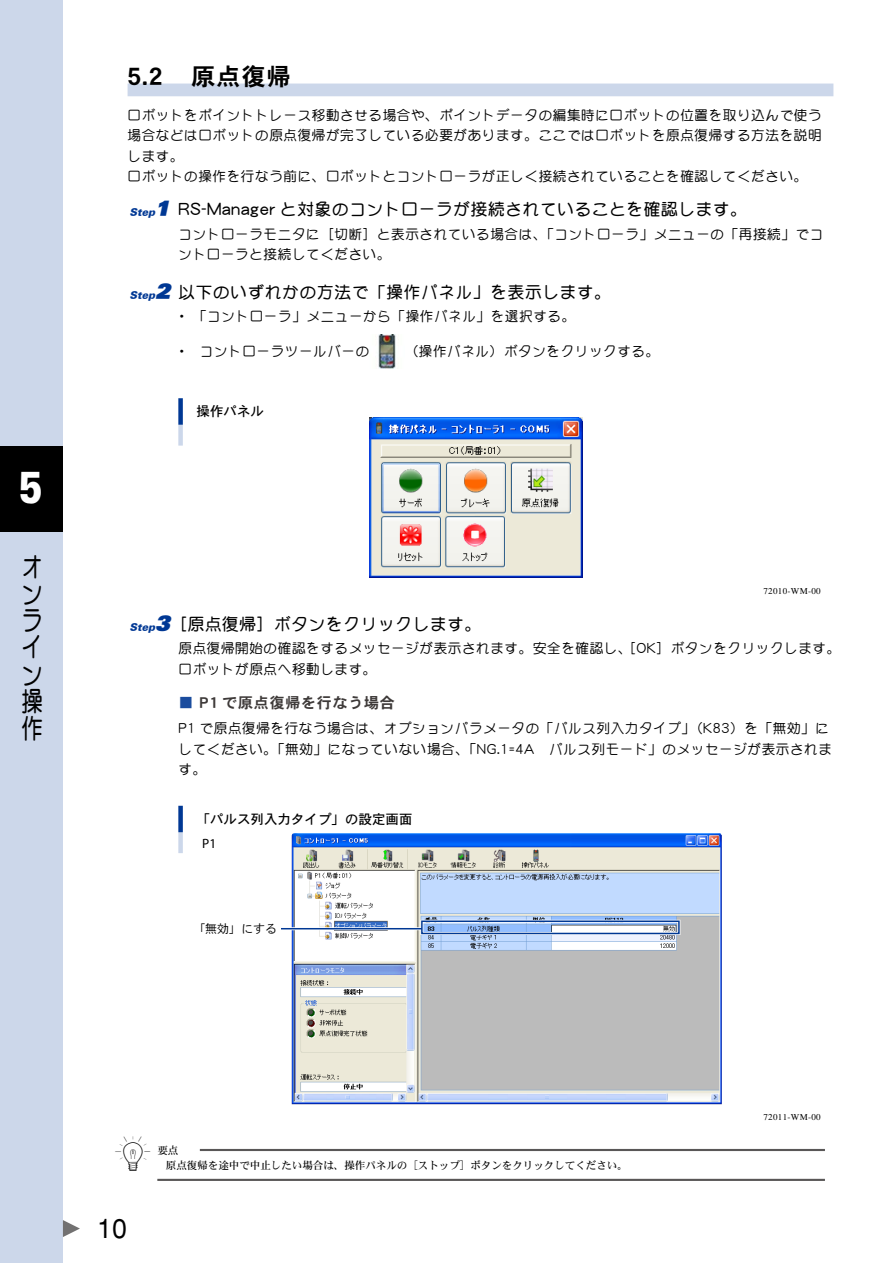
<style>
.page{position:relative;width:893px;height:1263px;background:#fff}
.page>*{position:absolute;margin:0;border:0;box-sizing:border-box;transform-origin:0 0}
.t1{font:900 45px "Univers";color:#fff;scale:.8 1}
.t2{font:36px "Ymhsym";color:#000}
.t3{font:700 27px/27px "DFP Maru Gothic CID";color:#000;text-align:justify;scale:.8 1}
.t4{font:27px "Helvetica";color:#000}
.t5{font:24px "DFPHS Gothic CID W7";color:#000}
.t6{font:700 16.5px "DFP Maru Gothic CID";letter-spacing:.05em;color:#000}
.t7{font:15px "DFPHS Gothic CID W7";letter-spacing:.05em;color:#3e3a39}
.t8{font:500 13.5px/20.2px "DFP Maru Gothic CID";letter-spacing:.05em;color:#000}
.t9{font:13.5px "DFPHS Gothic CID W5";color:#000}
.t10{font:13.5px "Myriad Pro";color:#000}
.t11{font:12px "DFPHS Gothic CID W3";color:#000}
.t12{font:10.5px/15px "DFPHS Mincho CID W5";color:#000}
.t13{font:9px "Times";letter-spacing:.035em;color:#000}
.s1{font-family:"Ymhste";font-weight:400;font-size:21px;color:#003894}
.s2{color:#1a4c9e}
</style>
<div class="page">
<div style="left:0;top:0;width:63px;height:1263px;background:#ccd7ea"></div>
<div style="left:0;top:446px;width:63px;height:85px;background:#000"></div>
<svg style="left:63px;top:1220px;width:17px;height:17px"></svg>
<div style="left:128px;top:84px;width:705px;height:12px;background:#ccd7ea"></div>
<hr style="left:200px;top:1149px;width:625px;height:2px;background:#595757">
<hr style="left:157px;top:1179px;width:668px;height:2px;background:#595757">
<img style="left:378px;top:334px;width:21px;height:34px">
<div style="left:178px;top:425px;width:5px;height:21px;background:#ccd7ea"></div>
<div style="left:178px;top:398px;width:5px;height:27px;background:#003894"></div>
<img style="left:370px;top:417px;width:212px;height:161px">
<div style="left:178px;top:832px;width:5px;height:21px;background:#ccd7ea"></div>
<div style="left:178px;top:806px;width:5px;height:26px;background:#003894"></div>
<img style="left:291px;top:833px;width:431px;height:271px">
<hr style="left:281px;top:927px;width:141px;height:3px;background:#fff">
<div style="left:421px;top:920px;width:259px;height:14px;border:2px solid #003894"></div>
<hr style="left:281px;top:928px;width:141px;height:1px;background:#003894">
<h1 class="t1" style="left:19px;top:459px;width:32px">5</h1>
<h3 class="t3" style="left:21px;top:553px;width:27px">オンライン操作</h3>
<h3 class="t5" style="left:128px;top:63px;width:165px">5.2 原点復帰</h3>
<p class="t8" style="left:128px;top:105px;width:695px">ロボットをポイントトレース移動させる場合や、ポイントデータの編集時にロボットの位置を取り込んで使う場合などはロボットの原点復帰が完了している必要があります。ここではロボットを原点復帰する方法を説明します。<br>ロボットの操作を行なう前に、ロボットとコントローラが正しく接続されていることを確認してください。</p>
<p class="t6" style="left:115px;top:200px;width:634px"><span class="s1">1</span> RS-Manager と対象のコントローラが接続されていることを確認します。</p>
<p class="t8" style="left:179px;top:224px;width:646px">コントローラモニタに［切断］と表示されている場合は、「コントローラ」メニューの「再接続」でコントローラと接続してください。</p>
<p class="t6" style="left:115px;top:283px;width:498px"><span class="s1">2</span> 以下のいずれかの方法で「操作パネル」を表示します。</p>
<p class="t8" style="left:175px;top:306px;width:401px">・ 「コントローラ」メニューから「操作パネル」を選択する。</p>
<p class="t8" style="left:175px;top:341px;width:196px">・ コントローラツールバーの</p>
<p class="t8" style="left:405px;top:341px;width:256px">（操作パネル）ボタンをクリックする。</p>
<p class="t9" style="left:196px;top:404px;width:69px">操作パネル</p>
<p class="t13" style="left:763px;top:586px;width:59px">72010-WM-00</p>
<p class="t6" style="left:115px;top:615px;width:368px"><span class="s1">3</span>［原点復帰］ボタンをクリックします。</p>
<p class="t8" style="left:179px;top:638px;width:663px">原点復帰開始の確認をするメッセージが表示されます。安全を確認し、［OK］ボタンをクリックします。ロボットが原点へ移動します。</p>
<p class="t7" style="left:179px;top:694px;width:218px"><span class="s2">■</span> P1 で原点復帰を行なう場合</p>
<p class="t8" style="left:179px;top:718px;width:655px">P1 で原点復帰を行なう場合は、オプションパラメータの「パルス列入力タイプ」（K83）を「無効」にしてください。「無効」になっていない場合、「NG.1=4A　パルス列モード」のメッセージが表示されます。</p>
<p class="t9" style="left:196px;top:812px;width:217px">「パルス列入力タイプ」の設定画面</p>
<p class="t10" style="left:202px;top:835px;width:16px">P1</p>
<p class="t11" style="left:193px;top:922px;width:85px">「無効」にする</p>
<h2 class="t2" style="left:115px;top:1135px;width:37px">n</h2>
<p class="t12" style="left:166px;top:1142px;width:463px;text-indent:-9px">要点<br>原点復帰を途中で中止したい場合は、操作パネルの［ストップ］ボタンをクリックしてください。</p>
<h3 class="t4" style="left:97px;top:1213px;width:32px">10</h3>
<p class="t13" style="left:763px;top:1112px;width:59px">72011-WM-00</p>
</div>
